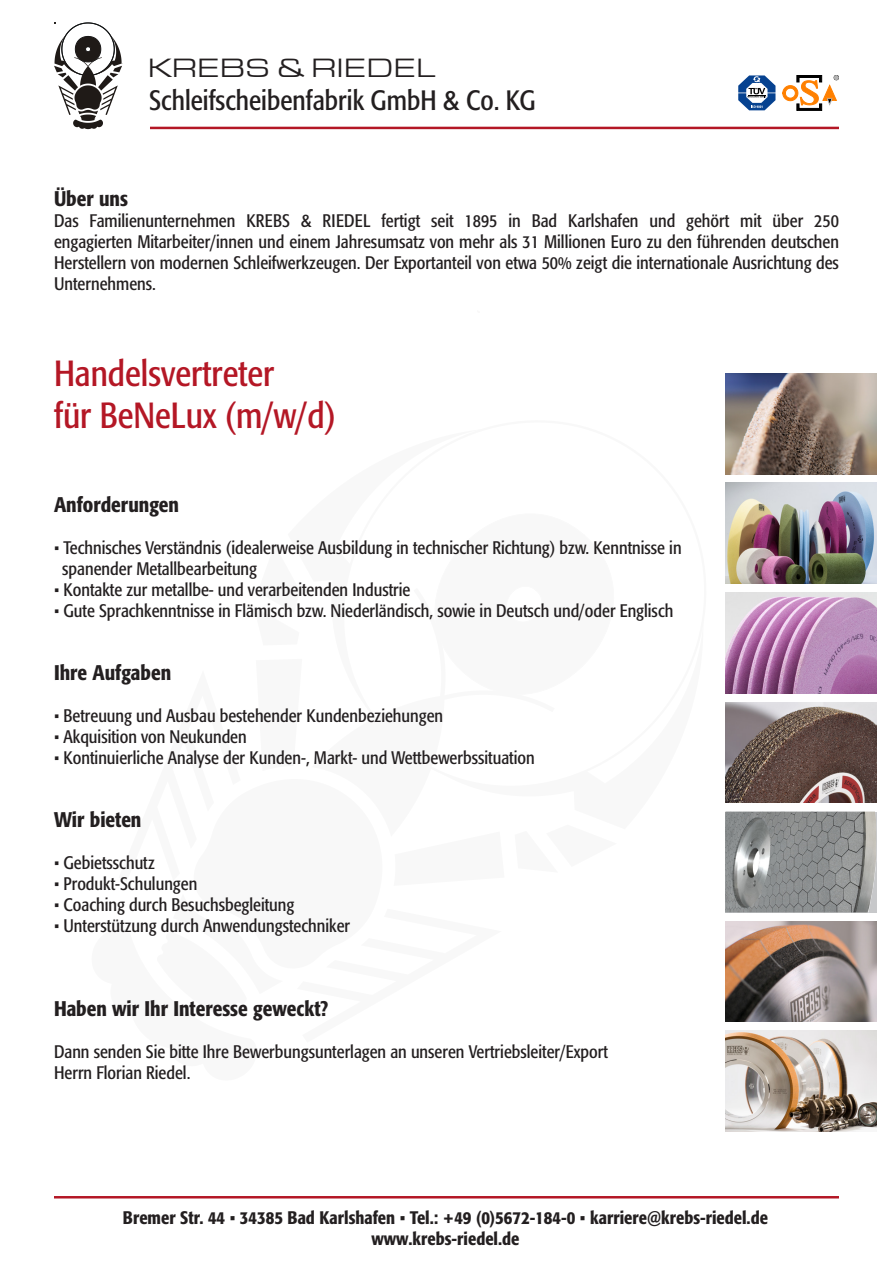
<style>
.page{position:relative;width:893px;height:1263px;background:#fff}
.page>*{position:absolute;margin:0;border:0;box-sizing:border-box;transform-origin:0 0}
.t1{font:condensed 36px/42px "Formata BQ";color:#b41725}
.t2{font:condensed 27.75px "Formata BQ";color:#231f20}
.t3{font:27.3px "Eurostile Extended";color:#231f20}
.t4{font:500 condensed 21px "Formata BQ";color:#231f20}
.t5{font:condensed 18px/21px "Formata BQ";color:#231f20}
.t6{font:500 condensed 18px/21.6px "Formata BQ";color:#231f20;text-align:center}
</style>
<div class="page">
<hr style="left:54px;top:1196px;width:785px;height:2px;background:#b41725">
<hr style="left:150px;top:127px;width:689px;height:2px;background:#b41725">
<svg style="left:54px;top:22px;width:68px;height:107px"></svg>
<svg style="left:738px;top:75px;width:37px;height:35px"></svg>
<svg style="left:782px;top:75px;width:57px;height:35px"></svg>
<img style="left:725px;top:373px;width:151px;height:101px">
<img style="left:725px;top:483px;width:151px;height:101px">
<img style="left:725px;top:921px;width:151px;height:101px">
<img style="left:725px;top:702px;width:151px;height:101px">
<img style="left:725px;top:811px;width:151px;height:101px">
<img style="left:725px;top:1030px;width:151px;height:101px">
<img style="left:725px;top:592px;width:151px;height:101px">
<h3 class="t3" style="left:148px;top:53px;width:289px">KREBS &amp; RIEDEL</h3>
<h2 class="t2" style="left:149px;top:84px;width:388px">Schleifscheibenfabrik GmbH &amp; Co. KG</h2>
<p class="t4" style="left:54px;top:186px;width:75px">Über uns</p>
<p class="t5" style="left:54px;top:210px;width:787px;text-align:justify">Das Familienunternehmen KREBS &amp; RIEDEL fertigt seit 1895 in Bad Karlshafen und gehört mit über 250 engagierten Mitarbeiter/innen und einem Jahresumsatz von mehr als 31 Millionen Euro zu den führenden deutschen Herstellern von modernen Schleifwerkzeugen. Der Exportanteil von etwa 50% zeigt die internationale Ausrichtung des Unternehmens.</p>
<h1 class="t1" style="left:54px;top:352px;width:284px">Handelsvertreter<br>für BeNeLux (m/w/d)</h1>
<p class="t4" style="left:54px;top:492px;width:127px">Anforderungen</p>
<p class="t5" style="left:62px;top:537px;width:621px;text-indent:-8px">• Technisches Verständnis (idealerweise Ausbildung in technischer Richtung) bzw. Kenntnisse in spanender Metallbearbeitung</p>
<p class="t5" style="left:54px;top:579px;width:358px">• Kontakte zur metallbe- und verarbeitenden Industrie</p>
<p class="t5" style="left:54px;top:600px;width:621px">• Gute Sprachkenntnisse in Flämisch bzw. Niederländisch, sowie in Deutsch und/oder Englisch</p>
<p class="t4" style="left:54px;top:660px;width:119px">Ihre Aufgaben</p>
<p class="t5" style="left:54px;top:705px;width:391px">• Betreuung und Ausbau bestehender Kundenbeziehungen</p>
<p class="t5" style="left:54px;top:726px;width:194px">• Akquisition von Neukunden</p>
<p class="t5" style="left:54px;top:747px;width:482px">• Kontinuierliche Analyse der Kunden-, Markt- und Wettbewerbssituation</p>
<p class="t4" style="left:54px;top:807px;width:89px">Wir bieten</p>
<p class="t5" style="left:54px;top:852px;width:102px">• Gebietsschutz</p>
<p class="t5" style="left:54px;top:873px;width:145px">• Produkt-Schulungen</p>
<p class="t5" style="left:54px;top:894px;width:242px">• Coaching durch Besuchsbegleitung</p>
<p class="t5" style="left:54px;top:915px;width:298px">• Unterstützung durch Anwendungstechniker</p>
<p class="t4" style="left:54px;top:996px;width:276px">Haben wir Ihr Interesse geweckt?</p>
<p class="t5" style="left:54px;top:1041px;width:555px">Dann senden Sie bitte Ihre Bewerbungsunterlagen an unseren Vertriebsleiter/Export<br>Herrn Florian Riedel.</p>
<p class="t6" style="left:123px;top:1206px;width:646px">Bremer Str. 44 • 34385 Bad Karlshafen • Tel.: +49 (0)5672-184-0 • karriere@krebs-riedel.de www.krebs-riedel.de</p>
</div>
